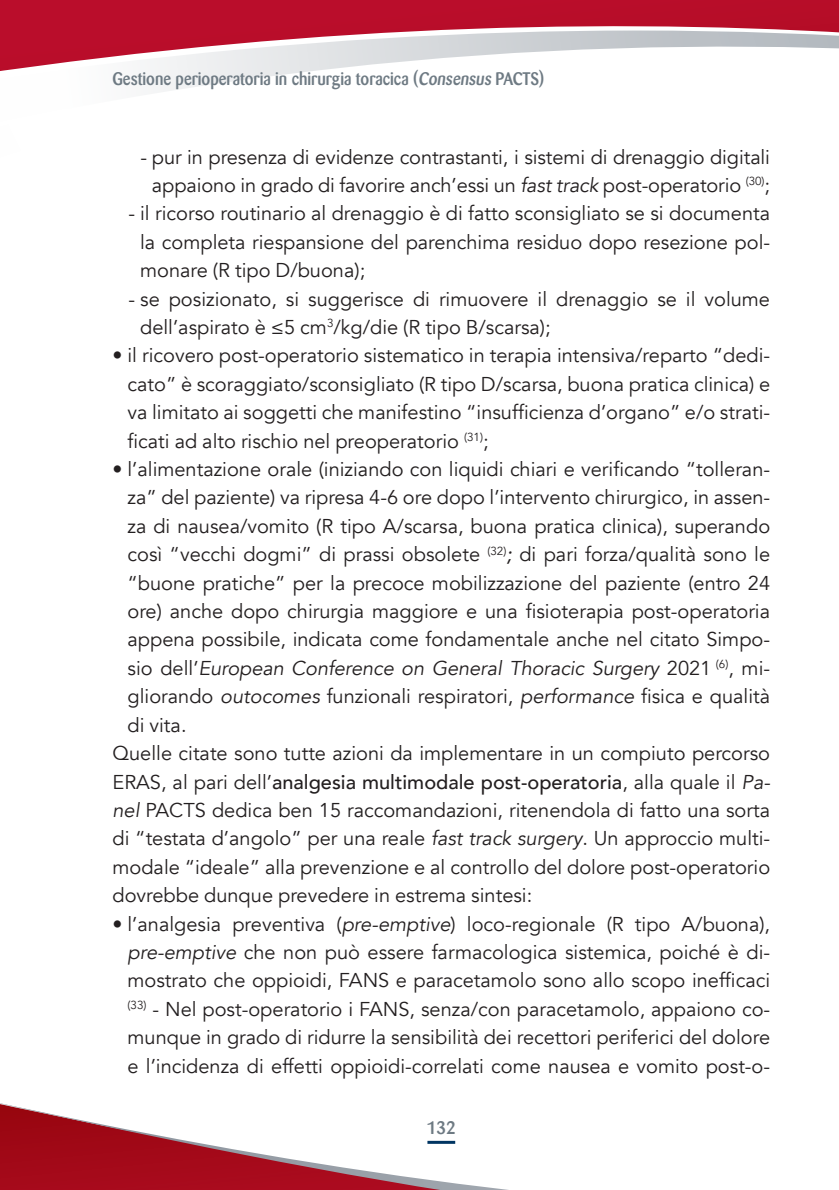
<style>
.page{position:relative;width:839px;height:1190px;background:#fff}
.page>*{position:absolute;margin:0;border:0;box-sizing:border-box;transform-origin:0 0}
.t1{font:20px/28.4px "Avenir";color:#231f20;text-align:justify}
.t2{font:500 20px "Avenir";color:#231f20}
.t3{font:italic 20px "Avenir";letter-spacing:-.005em;color:#231f20}
.t4{font:500 18px "Barmeno";color:#6e7a83;scale:.9 1}
.t5{font:500 18px "Barmeno";color:#6e7a83}
.s1{font-style:italic}
.s2{font-style:normal}
.s3{font-weight:400}
.s4{font-weight:400;font-style:italic}
</style>
<div class="page">
<div style="left:0;top:1114px;width:48px;height:76px;background:#a00816"></div>
<img style="left:0;top:1103px;width:48px;height:11px">
<svg style="left:0;top:0;width:839px;height:93px"></svg>
<svg style="left:48px;top:1113px;width:460px;height:77px"></svg>
<p class="t4" style="left:113px;top:68px;width:481px">Gestione perioperatoria in chirurgia toracica (Consensus PACTS)</p>
<p class="t1" style="left:141px;top:143px;width:631px;text-align:center">- pur in presenza di evidenze contrastanti, i sistemi di drenaggio digitali appaiono in grado di favorire anch’essi un <span class="s1">fast track</span> post-operatorio <sup>(30)</sup>;</p>
<p class="t1" style="left:140px;top:200px;width:632px;text-indent:-12px">- il ricorso routinario al drenaggio è di fatto sconsigliato se si documenta la completa riespansione del parenchima residuo dopo resezione pol&shy;monare (R tipo D/buona);</p>
<p class="t1" style="left:140px;top:285px;width:631px;text-indent:-12px">- se posizionato, si suggerisce di rimuovere il drenaggio se il volume dell’aspirato è ≤5 cm<sup>3</sup>/kg/die (R tipo B/scarsa);</p>
<p class="t1" style="left:128px;top:342px;width:644px;text-indent:-15px">• il ricovero post-operatorio sistematico in terapia intensiva/reparto “dedi&shy;cato” è scoraggiato/sconsigliato (R tipo D/scarsa, buona pratica clinica) e va limitato ai soggetti che manifestino “insufficienza d’organo” e/o strati&shy;ficati ad alto rischio nel preoperatorio <sup>(31)</sup>;</p>
<p class="t1" style="left:113px;top:455px;width:659px">• l’alimentazione orale (iniziando con liquidi chiari e verificando “tolleran-</p>
<p class="t1" style="left:128px;top:484px;width:644px">za” del paziente) va ripresa 4-6 ore dopo l’intervento chirurgico, in assen-</p>
<p class="t1" style="left:128px;top:512px;width:644px">za di nausea/vomito (R tipo A/scarsa, buona pratica clinica), superando</p>
<p class="t1" style="left:128px;top:540px;width:644px">così “vecchi dogmi” di prassi obsolete <sup>(32)</sup><span class="s1">;</span> di pari forza/qualità sono le</p>
<p class="t1" style="left:128px;top:569px;width:644px">“buone pratiche” per la precoce mobilizzazione del paziente (entro 24</p>
<p class="t1" style="left:128px;top:597px;width:644px">ore) anche dopo chirurgia maggiore e una fisioterapia post-operatoria</p>
<p class="t1" style="left:128px;top:626px;width:644px">appena possibile, indicata come fondamentale anche nel citato Simpo-</p>
<p class="t3" style="left:128px;top:656px;width:644px"><span class="s2">sio dell’</span>European Conference on General Thoracic Surgery <span class="s2">2021</span> <sup>(6)</sup><span class="s2">, mi-</span></p>
<p class="t1" style="left:128px;top:682px;width:644px">gliorando <span class="s1">outocomes</span> funzionali respiratori, <span class="s1">performance</span> fisica e qualità</p>
<p class="t1" style="left:128px;top:711px;width:61px">di vita.</p>
<p class="t1" style="left:113px;top:739px;width:659px">Quelle citate sono tutte azioni da implementare in un compiuto percorso</p>
<p class="t2" style="left:113px;top:764px;width:659px"><span class="s3">ERAS, al pari dell’</span>analgesia multimodale post-operatoria<span class="s3">, alla quale il</span> <span class="s4">Pa-</span></p>
<p class="t1" style="left:113px;top:796px;width:659px"><span class="s1">nel</span> PACTS dedica ben 15 raccomandazioni, ritenendola di fatto una sorta</p>
<p class="t1" style="left:113px;top:824px;width:659px">di “testata d’angolo” per una reale <span class="s1">fast track surgery</span>. Un approccio multi-</p>
<p class="t1" style="left:113px;top:853px;width:659px">modale “ideale” alla prevenzione e al controllo del dolore post-operatorio</p>
<p class="t1" style="left:113px;top:881px;width:421px">dovrebbe dunque prevedere in estrema sintesi:</p>
<p class="t1" style="left:128px;top:910px;width:644px;text-indent:-15px">• l’analgesia preventiva (<span class="s1">pre-emptive</span>) loco-regionale (R tipo A/buona), <span class="s1">pre-emptive</span> che non può essere farmacologica sistemica, poiché è di&shy;mostrato che oppioidi, FANS e paracetamolo sono allo scopo inefficaci <sup>(33)</sup> - Nel post-operatorio i FANS, senza/con paracetamolo, appaiono co&shy;munque in grado di ridurre la sensibilità dei recettori periferici del dolore e l’incidenza di effetti oppioidi-correlati come nausea e vomito post-o-</p>
<p class="t5" style="left:427px;top:1117px;width:31px">132</p>
</div>
